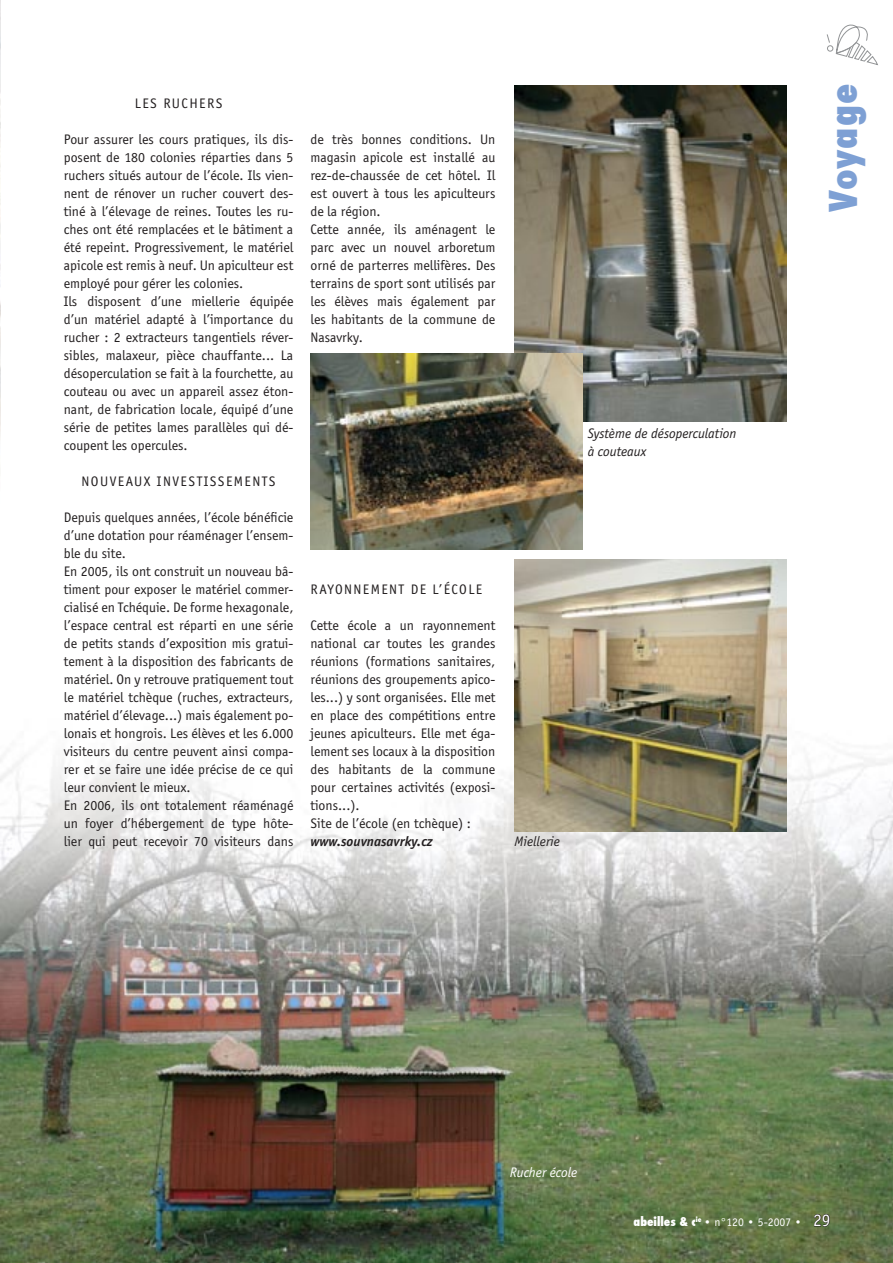
<style>
.page{position:relative;width:893px;height:1263px;background:#fff}
.page>*{position:absolute;margin:0;border:0;box-sizing:border-box;transform-origin:0 0}
.t1{font:800 condensed 37.5px "Futura";letter-spacing:.02em;color:#7ea0d4}
.t2{font:14.25px/18px "Officina Sans";color:#231f20}
.t3{font:14.25px "Officina Sans";letter-spacing:.1em;color:#231f20}
.t4{font:italic 14.25px/18px "Officina Sans";color:#231f20}
.t5{font:italic 700 14.25px "Officina Sans";color:#231f20}
.t6{font:italic 14.25px "Officina Sans";color:#fff}
.t7{font:12px "Officina Sans";color:#fff}
.s1{font-family:"Futura";font-weight:800;font-stretch:condensed}
.s2{font-size:18px}
</style>
<div class="page">
<svg style="left:826px;top:24px;width:52px;height:42px"></svg>
<img style="left:0;top:0;width:1px;height:437px">
<img style="left:0;top:754px;width:893px;height:509px">
<svg style="left:814px;top:1214px;width:16px;height:13px"></svg>
<img style="left:514px;top:86px;width:273px;height:336px">
<img style="left:514px;top:559px;width:273px;height:272px">
<img style="left:310px;top:353px;width:273px;height:197px">
<p class="t3" style="left:135px;top:95px;width:89px">LES RUCHERS</p>
<p class="t2" style="left:64px;top:130px;width:231px">Pour assurer les cours pratiques, ils dis&shy;posent de 180 colonies réparties dans 5 ruchers situés autour de l’école. Ils vien&shy;nent de rénover un rucher couvert des&shy;tiné à l’élevage de reines. Toutes les ru&shy;ches ont été remplacées et le bâtiment a été repeint. Progressivement, le matériel apicole est remis à neuf. Un apiculteur est employé pour gérer les colonies.<br>Ils disposent d’une miellerie équipée d’un matériel adapté à l’importance du rucher : 2 extracteurs tangentiels réver&shy;sibles, malaxeur, pièce chauffante... La désoperculation se fait à la fourchette, au couteau ou avec un appareil assez éton&shy;nant, de fabrication locale, équipé d’une série de petites lames parallèles qui dé&shy;coupent les opercules.</p>
<p class="t3" style="left:82px;top:473px;width:195px">NOUVEAUX INVESTISSEMENTS</p>
<p class="t2" style="left:64px;top:508px;width:231px">Depuis quelques années, l’école bénéficie d’une dotation pour réaménager l’ensem&shy;ble du site.<br>En 2005, ils ont construit un nouveau bâ&shy;timent pour exposer le matériel commer&shy;cialisé en Tchéquie. De forme hexagonale, l’espace central est réparti en une série de petits stands d’exposition mis gratui&shy;tement à la disposition des fabricants de matériel. On y retrouve pratiquement tout le matériel tchèque (ruches, extracteurs, matériel d’élevage...) mais également po&shy;lonais et hongrois. Les élèves et les 6.000 visiteurs du centre peuvent ainsi compa&shy;rer et se faire une idée précise de ce qui leur convient le mieux.<br>En 2006, ils ont totalement réaménagé un foyer d’hébergement de type hôte&shy;lier qui peut recevoir 70 visiteurs dans</p>
<p class="t2" style="left:310px;top:130px;width:186px">de très bonnes conditions. Un magasin apicole est installé au rez-de-chaussée de cet hôtel. Il est ouvert à tous les apiculteurs de la région.<br>Cette année, ils aménagent le parc avec un nouvel arboretum orné de parterres mellifères. Des terrains de sport sont utilisés par les élèves mais également par les habitants de la commune de<br>Nasavrky.</p>
<p class="t3" style="left:310px;top:581px;width:173px">RAYONNEMENT DE L’ÉCOLE</p>
<p class="t2" style="left:310px;top:616px;width:186px">Cette école a un rayonnement national car toutes les grandes réunions (formations sanitaires, réunions des groupements apico&shy;les...) y sont organisées. Elle met en place des compétitions entre jeunes apiculteurs. Elle met éga&shy;lement ses locaux à la disposition des habitants de la commune pour certaines activités (exposi&shy;tions...).<br>Site de l’école (en tchèque) :</p>
<p class="t5" style="left:310px;top:833px;width:124px">www.souvnasavrky.cz</p>
<p class="t4" style="left:514px;top:832px;width:47px">Miellerie</p>
<p class="t4" style="left:588px;top:424px;width:150px">Système de désoperculation à couteaux</p>
<h1 class="t1" style="left:818px;top:212px;width:130px;rotate:-90deg">Voyage</h1>
<p class="t6" style="left:510px;top:1165px;width:69px">Rucher école</p>
<p class="t7" style="left:634px;top:1215px;width:199px"><span class="s1">abeilles &amp; c</span><sup>ie</sup> • n°120 • 5-2007 • <span class="s2">29</span></p>
</div>
